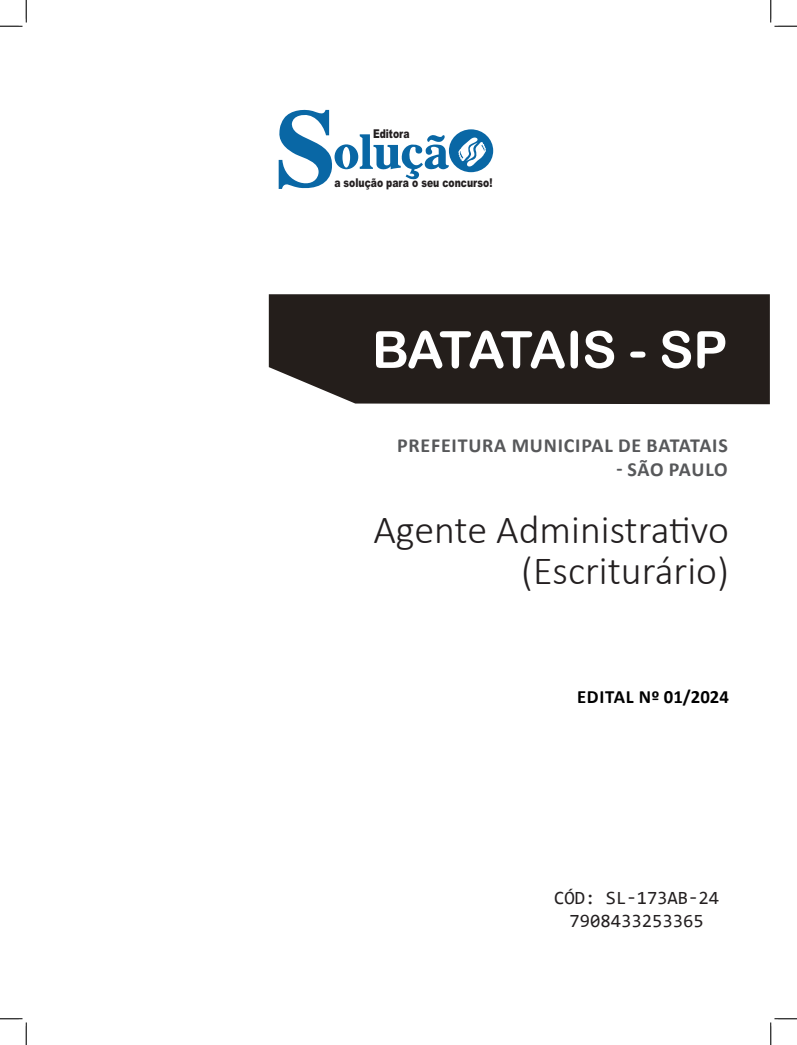
<style>
.page{position:relative;width:797px;height:1045px;background:#fff}
.page>*{position:absolute;margin:0;border:0;box-sizing:border-box;transform-origin:0 0}
.TÍTULO{font:51.25px "Arial Rounded MT Bold";letter-spacing:-.05em;color:#fff}
.CARGO{font:300 40px/41.2px "Calibri";color:#231f20;text-align:right}
.SUBTÍTULO{font:700 20px "Calibri";letter-spacing:.04em;color:#57585a}
.SKU_CÓD{font:18.75px "Consolas";color:#231f20}
.EDITAL{font:700 18.75px "Calibri";letter-spacing:.01em;color:#000}
.t1{font:900 12.12px "Arial";color:#231f20;scale:.76 1}
</style>
<div class="page">
<div style="left:269px;top:294px;width:500px;height:110px;background:#241e1b"></div>
<svg style="left:279px;top:110px;width:214px;height:79px"></svg>
<svg style="left:0;top:0;width:27px;height:27px"></svg>
<svg style="left:0;top:1018px;width:27px;height:27px"></svg>
<svg style="left:770px;top:0;width:27px;height:27px"></svg>
<svg style="left:770px;top:1018px;width:27px;height:27px"></svg>
<p class="t1" style="left:373px;top:125px;width:50px">Editora</p>
<p class="t1" style="left:334px;top:174px;width:210px">a solução para o seu concurso!</p>
<p class="TÍTULO" style="left:372px;top:319px;width:357px">BATATAIS - SP</p>
<p class="SUBTÍTULO" style="left:397px;top:431px;width:332px">PREFEITURA MUNICIPAL DE BATATAIS</p>
<p class="SUBTÍTULO" style="left:616px;top:455px;width:113px">- SÃO PAULO</p>
<p class="CARGO" style="left:373px;top:508px;width:357px">Agente Administrativo (Escriturário)</p>
<p class="EDITAL" style="left:577px;top:683px;width:153px">EDITAL Nº 01/2024</p>
<p class="SKU_CÓD" style="left:554px;top:885px;width:166px">CÓD: SL-173AB-24</p>
<p class="SKU_CÓD" style="left:569px;top:907px;width:136px">7908433253365</p>
</div>
